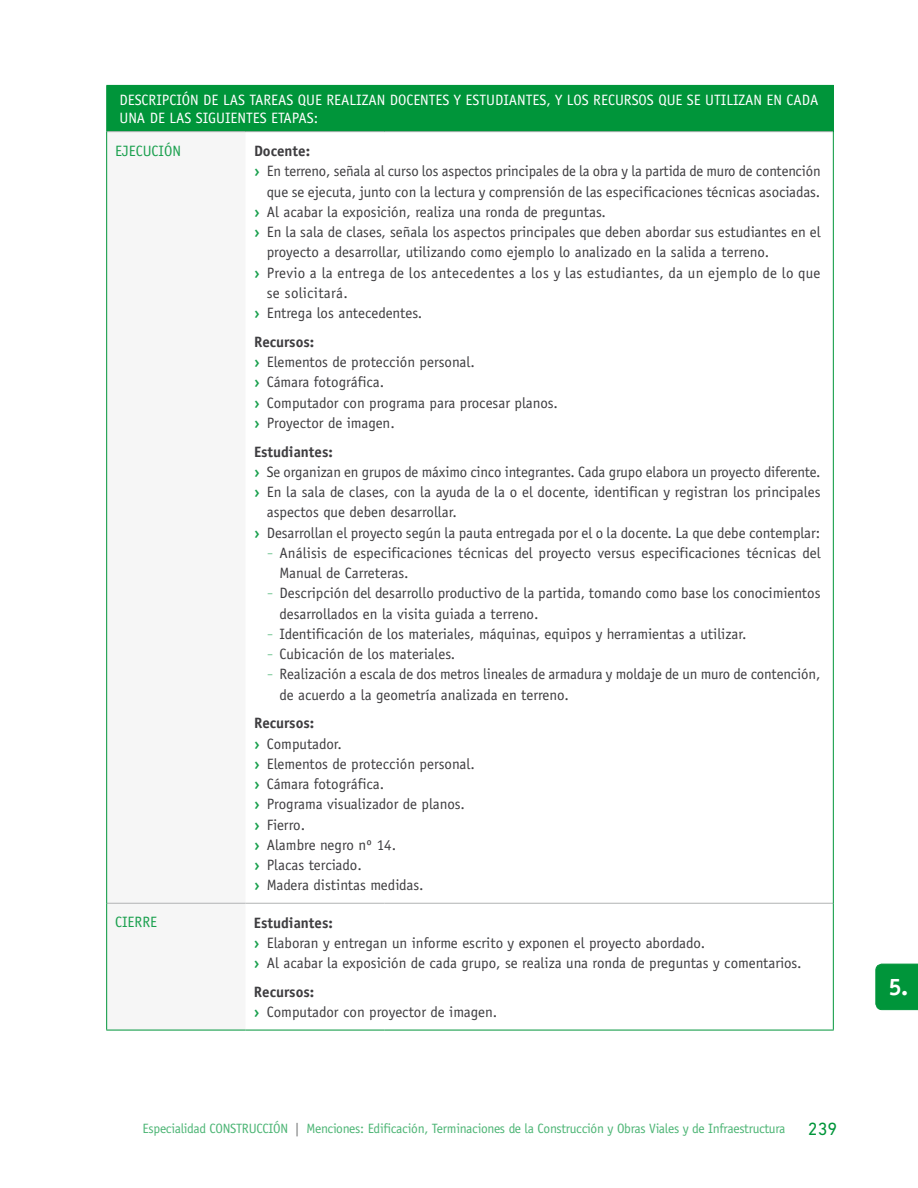
<style>
.page{position:relative;width:918px;height:1188px;background:#fff}
.page>*{position:absolute;margin:0;border:0;box-sizing:border-box;transform-origin:0 0}
.t1{font:700 24px "Officina Sans";color:#fff}
.t2{font:15px/20.2px "Officina Sans";color:#3e3d40}
.t3{font:15px "Officina Sans";color:#fff}
.t4{font:15px "Officina Sans";letter-spacing:.02em;color:#3e3d40}
.t5{font:700 15px "Officina Sans";color:#3e3d40}
.t6{font:15px "Officina Sans";color:#1aa04e}
.t7{font:13.5px "Officina Sans";letter-spacing:-.02em;color:#4db575}
.s1{font-weight:700;color:#1aa04e}
.s2{font-weight:700}
.s3{font-family:"gob CL";font-weight:300;color:#1aa04e}
.s4{color:#707172}
.s5{font-family:"DIN Next LT Pro";font-size:18px;color:#00953a}
</style>
<div class="page">
<svg style="left:875px;top:964px;width:43px;height:46px;background:#04963d"></svg>
<div style="left:107px;top:85px;width:726px;height:47px;background:#00953a"></div>
<div style="left:107px;top:132px;width:139px;height:898px;background:#f6f6f6"></div>
<hr style="left:833px;top:86px;width:1px;height:46px;background:#00953a">
<hr style="left:107px;top:131px;width:139px;height:1px;background:#b1b3b4">
<hr style="left:246px;top:131px;width:138px;height:1px;background:#b1b3b4">
<hr style="left:384px;top:131px;width:449px;height:1px;background:#b1b3b4">
<hr style="left:107px;top:903px;width:139px;height:1px;background:#b1b3b4">
<hr style="left:246px;top:903px;width:138px;height:1px;background:#b1b3b4">
<hr style="left:384px;top:903px;width:449px;height:1px;background:#b1b3b4">
<hr style="left:106px;top:86px;width:1px;height:46px;background:#00953a">
<hr style="left:106px;top:85px;width:140px;height:1px;background:#00953a">
<hr style="left:384px;top:85px;width:450px;height:1px;background:#00953a">
<hr style="left:106px;top:132px;width:1px;height:771px;background:#00953a">
<hr style="left:833px;top:132px;width:1px;height:771px;background:#00953a">
<hr style="left:106px;top:903px;width:1px;height:127px;background:#00953a">
<hr style="left:106px;top:1030px;width:140px;height:1px;background:#00953a">
<hr style="left:246px;top:1030px;width:138px;height:1px;background:#00953a">
<hr style="left:384px;top:1030px;width:450px;height:1px;background:#00953a">
<hr style="left:833px;top:903px;width:1px;height:127px;background:#00953a">
<p class="t3" style="left:119px;top:91px;width:17px">Descripción</p>
<p class="t3" style="left:203px;top:91px;width:104px">de las tareas que</p>
<p class="t3" style="left:326px;top:91px;width:72px">realizan docentes</p>
<p class="t3" style="left:454px;top:91px;width:20px">y estudi</p>
<p class="t3" style="left:509px;top:91px;width:17px">antes</p>
<p class="t3" style="left:546px;top:91px;width:56px">, y los recursos</p>
<p class="t3" style="left:658px;top:91px;width:9px">que</p>
<p class="t3" style="left:687px;top:91px;width:133px">se utilizan en cada</p>
<p class="t3" style="left:119px;top:109px;width:85px">una de las siguientes</p>
<p class="t3" style="left:271px;top:109px;width:49px">etapas:</p>
<p class="t6" style="left:115px;top:142px;width:67px">EJECUCIÓN</p>
<p class="t5" style="left:254px;top:142px;width:58px">Docente:</p>
<p class="t2" style="left:254px;top:161px;width:568px"><span class="s1">›</span> En terreno, señala al curso los aspectos principales de la obra y la partida de muro de contención</p>
<p class="t2" style="left:267px;top:182px;width:555px">que se ejecuta, junto con la lectura y comprensión de las especificaciones técnicas asociadas.</p>
<p class="t2" style="left:254px;top:202px;width:354px"><span class="s1">›</span> Al acabar la exposición, realiza una ronda de preguntas.</p>
<p class="t2" style="left:254px;top:222px;width:568px"><span class="s1">›</span> En la sala de clases, señala los aspectos principales que deben abordar sus estudiantes en el</p>
<p class="t2" style="left:267px;top:242px;width:504px">proyecto a desarrollar, utilizando como ejemplo lo analizado en la salida a terreno.</p>
<p class="t4" style="left:254px;top:264px;width:568px"><span class="s1">›</span> Previo a la entrega de los antecedentes a los y las estudiantes, da un ejemplo de lo que</p>
<p class="t4" style="left:267px;top:284px;width:83px">se solicitará.</p>
<p class="t2" style="left:254px;top:303px;width:170px"><span class="s1">›</span> Entrega los antecedentes.</p>
<p class="t2" style="left:254px;top:332px;width:305px"><span class="s2">Recursos:<br></span><span class="s1">›</span> Elementos de protección personal.<br><span class="s1">›</span> Cámara fotográfica.<br><span class="s1">›</span> Computador con programa para procesar planos. <span class="s1">›</span> Proyector de imagen.</p>
<p class="t5" style="left:254px;top:442px;width:80px">Estudiantes:</p>
<p class="t2" style="left:254px;top:462px;width:568px"><span class="s1">›</span> Se organizan en grupos de máximo cinco integrantes. Cada grupo elabora un proyecto diferente.</p>
<p class="t2" style="left:254px;top:482px;width:568px"><span class="s1">›</span> En la sala de clases, con la ayuda de la o el docente, identifican y registran los principales</p>
<p class="t2" style="left:267px;top:502px;width:192px">aspectos que deben desarrollar.</p>
<p class="t2" style="left:254px;top:523px;width:568px"><span class="s1">›</span> Desarrollan el proyecto según la pauta entregada por el o la docente. La que debe contemplar:</p>
<p class="t2" style="left:280px;top:543px;width:543px;text-indent:-13px"><span class="s3">-</span> Análisis de especificaciones técnicas del proyecto versus especificaciones técnicas del<br>Manual de Carreteras.</p>
<p class="t2" style="left:280px;top:583px;width:543px;text-indent:-13px"><span class="s3">-</span> Descripción del desarrollo productivo de la partida, tomando como base los conocimientos desarrollados en la visita guiada a terreno.</p>
<p class="t2" style="left:267px;top:624px;width:481px"><span class="s3">-</span> Identificación de los materiales, máquinas, equipos y herramientas a utilizar.</p>
<p class="t2" style="left:267px;top:644px;width:190px"><span class="s3">-</span> Cubicación de los materiales.</p>
<p class="t2" style="left:280px;top:664px;width:542px;text-indent:-13px"><span class="s3">-</span> Realización a escala de dos metros lineales de armadura y moldaje de un muro de contención, de acuerdo a la geometría analizada en terreno.</p>
<p class="t2" style="left:254px;top:713px;width:222px"><span class="s2">Recursos:<br></span><span class="s1">›</span> Computador.<br><span class="s1">›</span> Elementos de protección personal. <span class="s1">›</span> Cámara fotográfica.<br><span class="s1">›</span> Programa visualizador de planos.<br><span class="s1">›</span> Fierro.<br><span class="s1">›</span> Alambre negro nº 14.<br><span class="s1">›</span> Placas terciado.<br><span class="s1">›</span> Madera distintas medidas.</p>
<p class="t6" style="left:115px;top:913px;width:43px">CIERRE</p>
<p class="t2" style="left:254px;top:913px;width:549px"><span class="s2">Estudiantes:<br></span><span class="s1">›</span> Elaboran y entregan un informe escrito y exponen el proyecto abordado.<br><span class="s1">›</span> Al acabar la exposición de cada grupo, se realiza una ronda de preguntas y comentarios.</p>
<p class="t2" style="left:254px;top:982px;width:245px"><span class="s2">Recursos:<br></span><span class="s1">›</span> Computador con proyector de imagen.</p>
<p class="t7" style="left:143px;top:1120px;width:696px">Especialidad CONSTRUCCIÓN <span class="s4">|</span> Menciones: Edificación, Terminaciones de la Construcción y Obras Viales y de Infraestructura <span class="s5">239</span></p>
<h1 class="t1" style="left:888px;top:972px;width:21px">5.</h1>
</div>
